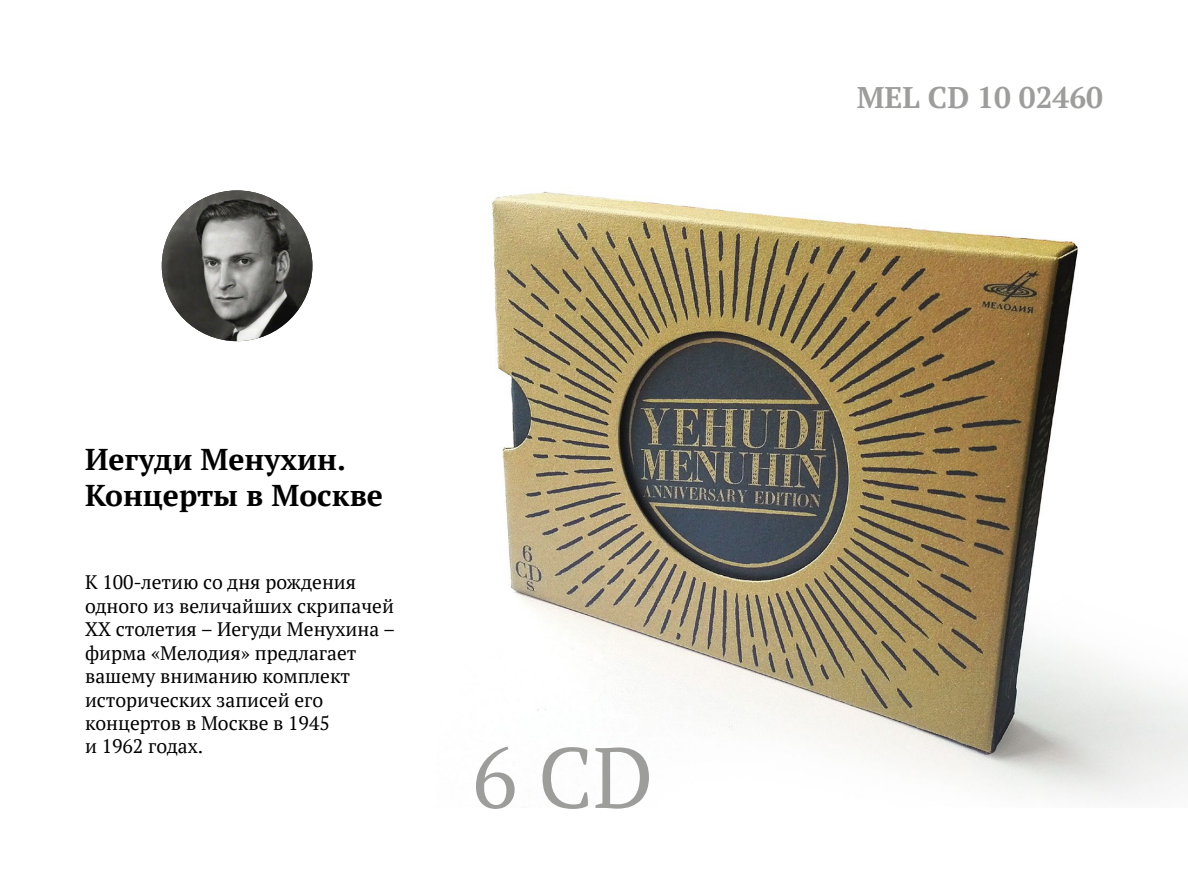
<style>
.page{position:relative;width:1188px;height:893px;background:#fff}
.page>*{position:absolute;margin:0;border:0;box-sizing:border-box;transform-origin:0 0}
.t1{font:85.35px "PT Serif";color:#9d9d9c}
.t2{font:700 30px/36px "PT Serif";color:#000}
.t3{font:700 29.7px "PT Serif";color:#9d9d9c}
.t4{font:19.5px/23.4px "PT Serif";color:#000}
</style>
<div class="page">
<img style="left:491px;top:191px;width:697px;height:610px">
<img style="left:162px;top:190px;width:150px;height:151px;border-radius:75px">
<h2 class="t2" style="left:85px;top:440px;width:299px">Иегуди Менухин.<br>Концерты в Москве</h2>
<p class="t4" style="left:85px;top:570px;width:312px">К 100-летию со дня рождения одного из величайших скрипачей<br>ХХ столетия – Иегуди Менухина – фирма «Мелодия» предлагает вашему вниманию комплект исторических записей его концертов в Москве в 1945<br>и 1962 годах.</p>
<h1 class="t1" style="left:472px;top:722px;width:183px">6 CD</h1>
<h3 class="t3" style="left:857px;top:78px;width:247px">MEL CD 10 02460</h3>
</div>
